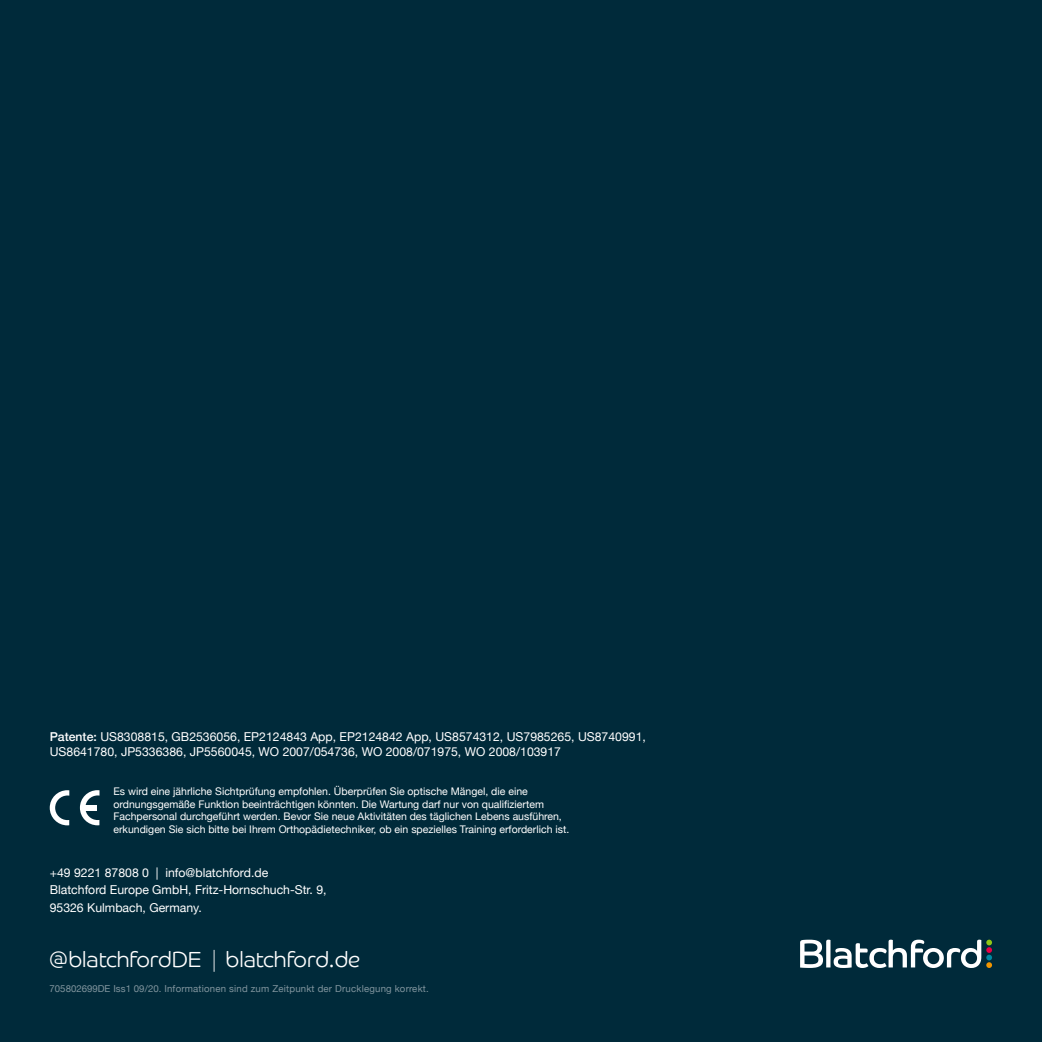
<style>
.page{position:relative;width:1042px;height:1042px;background:#002a3a}
.page>*{position:absolute;margin:0;border:0;box-sizing:border-box;transform-origin:0 0}
.t1{font:300 21.88px "Co Headline";color:#fff}
.t2{font:12.25px/17.5px "Helvetica Neue";color:#fff}
.t3{font:10.5px/12.6px "Helvetica Neue";color:#fff}
.t4{font:9.62px "Helvetica Neue";letter-spacing:.02em;color:#80949d}
.s1{font-weight:500}
.s2{font-family:"Helvetica Neue";font-weight:100}
</style>
<div class="page">
<svg style="left:50px;top:790px;width:19px;height:35px"></svg>
<svg style="left:80px;top:790px;width:19px;height:35px"></svg>
<div style="left:82px;top:805px;width:14px;height:5px;background:#fff"></div>
<svg style="left:800px;top:939px;width:192px;height:29px"></svg>
<p class="t2" style="left:50px;top:730px;width:598px;line-height:14.7px"><span class="s1">Patente:</span> US8308815, GB2536056, EP2124843 App, EP2124842 App, US8574312, US7985265, US8740991,<br>US8641780, JP5336386, JP5560045, WO 2007/054736, WO 2008/071975, WO 2008/103917</p>
<p class="t3" style="left:113px;top:786px;width:457px">Es wird eine jährliche Sichtprüfung empfohlen. Überprüfen Sie optische Mängel, die eine ordnungsgemäße Funktion beeinträchtigen könnten. Die Wartung darf nur von qualifiziertem Fachpersonal durchgeführt werden. Bevor Sie neue Aktivitäten des täglichen Lebens ausführen, erkundigen Sie sich bitte bei Ihrem Orthopädietechniker, ob ein spezielles Training erforderlich ist.</p>
<p class="t2" style="left:50px;top:864px;width:278px">+49 9221 87808 0 | info@blatchford.de<br>Blatchford Europe GmbH, Fritz-Hornschuch-Str. 9,<br>95326 Kulmbach, Germany.</p>
<h1 class="t1" style="left:50px;top:947px;width:312px"><sup>@</sup>blatchfordDE <span class="s2">|</span> blatchford.de</h1>
<p class="t4" style="left:50px;top:981px;width:381px">705802699DE Iss1 09/20. Informationen sind zum Zeitpunkt der Drucklegung korrekt.</p>
</div>
